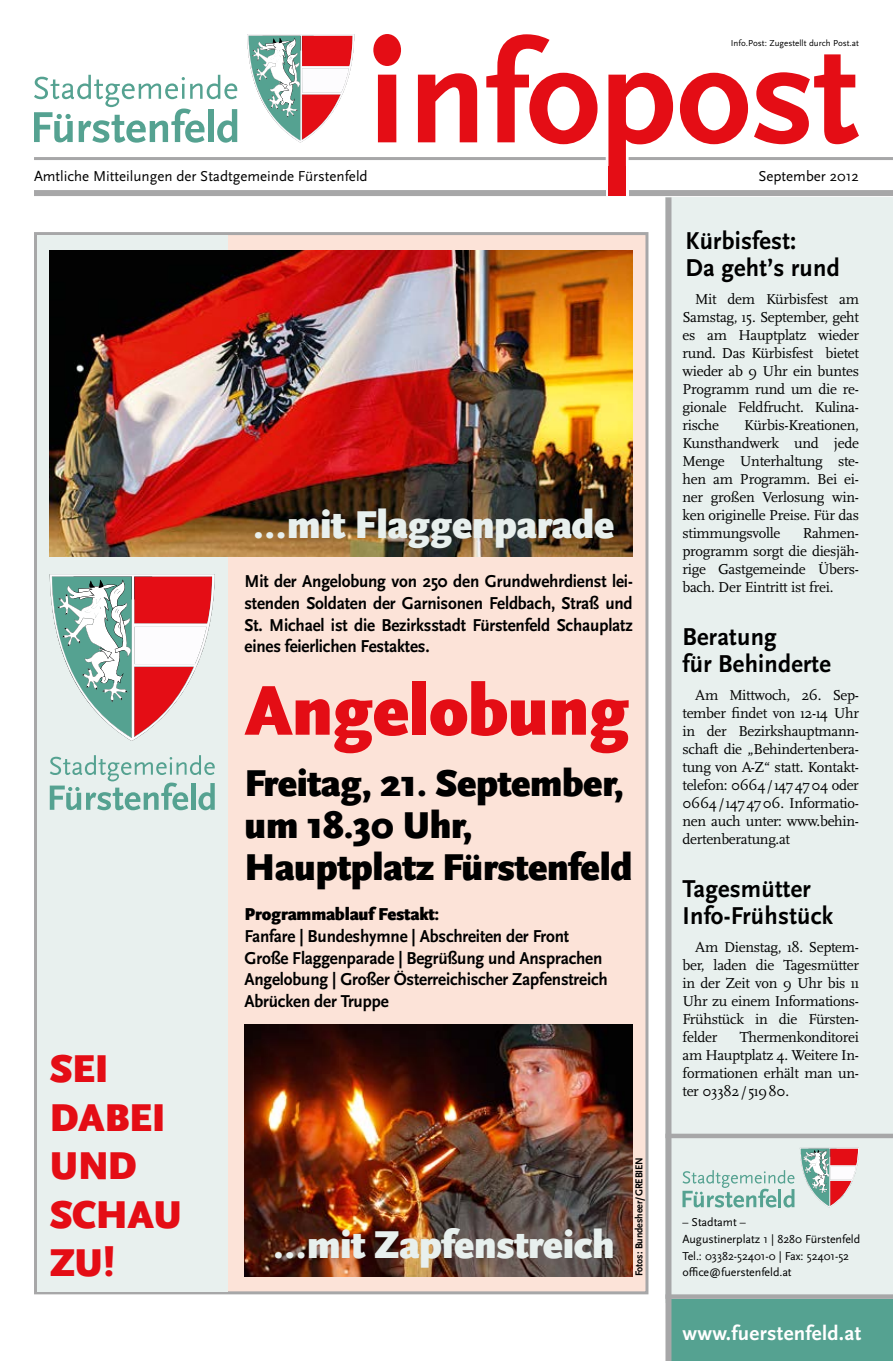
<style>
.page{position:relative;width:893px;height:1361px;background:#fff}
.page>*{position:absolute;margin:0;border:0;box-sizing:border-box;transform-origin:0 0}
.t1{font:900 73.5px "Scala Sans Pro";letter-spacing:-.01em;color:#e40d15;scale:.95 1}
.t2{font:900 40.5px "Scala Sans Pro";letter-spacing:-.01em;color:#e8f0ee;scale:.95 1}
.t3{font:900 40.5px/48.6px "Scala Sans Pro";letter-spacing:-.01em;color:#e40d15;scale:.95 1}
.t4{font:900 39px/42px "Scala Sans Pro";letter-spacing:-.01em;color:#000;scale:.95 1}
.t5{font:700 25.5px/27px "Scala Sans Pro";letter-spacing:.01em;color:#000;scale:.96 1}
.t6{font:700 21px "Scala Sans Pro";letter-spacing:.015em;color:#fff}
.t7{font:700 18px/21.6px "Scala Sans Pro";letter-spacing:-.01em;color:#000;text-align:justify;scale:.95 1}
.t8{font:900 18px "Scala Sans Pro";letter-spacing:-.01em;color:#000;scale:.95 1}
.t9{font:15px/18px "Scala OT";letter-spacing:-.02em;color:#000;text-align:justify}
.t10{font:15px "Scala Sans Pro";color:#000}
.t11{font:12px/16.8px "Scala Sans Pro";letter-spacing:-.005em;color:#000}
.t12{font:700 10.5px "Scala Sans Pro";letter-spacing:-.01em;color:#000;scale:.95 1}
.t13{font:9px "Scala Sans Pro";color:#000}
</style>
<div class="page">
<div style="left:34px;top:190px;width:859px;height:6px;background:#a7a7a8"></div>
<div style="left:606px;top:157px;width:23px;height:39px;background:#fdfcfe"></div>
<div style="left:665px;top:197px;width:228px;height:1105px;background:#e8f0ee"></div>
<div style="left:671px;top:1299px;width:222px;height:62px;background:#55a291"></div>
<hr style="left:34px;top:157px;width:572px;height:3px;background:#a7a7a8">
<div style="left:665px;top:197px;width:6px;height:1164px;background:#a7a7a8"></div>
<div style="left:665px;top:1294px;width:228px;height:5px;background:#a7a7a8"></div>
<div style="left:665px;top:1133px;width:228px;height:5px;background:#a7a7a8"></div>
<hr style="left:629px;top:157px;width:264px;height:3px;background:#a7a7a8">
<svg style="left:682px;top:1170px;width:112px;height:37px"></svg>
<svg style="left:800px;top:1147px;width:59px;height:60px"></svg>
<svg style="left:34px;top:75px;width:203px;height:68px"></svg>
<svg style="left:247px;top:34px;width:107px;height:109px"></svg>
<div style="left:378px;top:75px;width:18px;height:67px;background:#e40d15"></div>
<svg style="left:418px;top:73px;width:59px;height:69px"></svg>
<svg style="left:486px;top:34px;width:111px;height:110px"></svg>
<svg style="left:608px;top:73px;width:65px;height:94px"></svg>
<svg style="left:680px;top:73px;width:68px;height:71px"></svg>
<svg style="left:754px;top:54px;width:105px;height:90px"></svg>
<div style="left:373px;top:34px;width:28px;height:32px;background:#e40d15;border-radius:50%"></div>
<div style="left:608px;top:167px;width:18px;height:29px;background:#e40d15"></div>
<div style="left:34px;top:232px;width:614px;height:1062px;background:#fce3d8;border:3px solid #a7a7a8"></div>
<img style="left:244px;top:1024px;width:389px;height:252px">
<div style="left:37px;top:235px;width:190px;height:1056px;background:#e8f0ee"></div>
<img style="left:50px;top:250px;width:583px;height:306px">
<svg style="left:50px;top:755px;width:165px;height:55px"></svg>
<svg style="left:50px;top:574px;width:165px;height:167px"></svg>
<p class="t13" style="left:731px;top:38px;width:130px">Info.Post: Zugestellt durch Post.at</p>
<p class="t10" style="left:34px;top:167px;width:335px">Amtliche Mitteilungen der Stadtgemeinde Fürstenfeld</p>
<h2 class="t2" style="left:253px;top:500px;width:382px">...mit Flaggenparade</h2>
<p class="t7" style="left:244px;top:571px;width:410px">Mit der Angelobung von 250 den Grundwehrdienst lei&shy;stenden Soldaten der Garnisonen Feldbach, Straß und St. Michael ist die Bezirksstadt Fürstenfeld Schauplatz eines feierlichen Festaktes.</p>
<h1 class="t1" style="left:244px;top:666px;width:407px">Angelobung</h1>
<h3 class="t4" style="left:244px;top:762px;width:410px">Freitag, 21. September, um 18.30 Uhr,<br>Hauptplatz Fürstenfeld</h3>
<h2 class="t3" style="left:50px;top:1044px;width:141px">SEI<br>DABEI<br>UND<br>SCHAU<br>ZU!</h2>
<p class="t8" style="left:244px;top:904px;width:206px">Programmablauf Festakt:</p>
<p class="t7" style="left:244px;top:925px;width:384px;text-align:left">Fanfare | Bundeshymne | Abschreiten der Front Große Flaggenparade | Begrüßung und Ansprachen Angelobung | Großer Österreichischer Zapfenstreich Abrücken der Truppe</p>
<h2 class="t2" style="left:273px;top:1220px;width:361px">...mit Zapfenstreich</h2>
<p class="t12" style="left:633px;top:1276px;width:127px;rotate:-90deg">Fotos: Bundesheer/GREBIEN</p>
<p class="t10" style="left:758px;top:167px;width:102px">September 2012</p>
<h3 class="t5" style="left:685px;top:227px;width:162px">Kürbisfest:<br>Da geht’s rund</h3>
<p class="t9" style="left:682px;top:290px;width:178px;text-indent:13px">Mit dem Kürbisfest am Samstag, 15. September, geht es am Hauptplatz wieder rund. Das Kürbisfest bietet wieder ab 9 Uhr ein buntes Programm rund um die re&shy;gionale Feldfrucht. Kulina&shy;rische</p>
<p class="t9" style="left:682px;top:416px;width:178px;text-indent:62px">Kürbis-Kreationen, Kunsthandwerk und jede Menge Unterhaltung ste&shy;hen am Programm. Bei ei&shy;ner großen Verlosung win&shy;ken originelle Preise. Für das stimmungsvolle</p>
<p class="t9" style="left:682px;top:524px;width:178px;text-indent:120px">Rahmen&shy;programm sorgt die diesjäh&shy;rige Gastgemeinde Übers&shy;bach. Der Eintritt ist frei.</p>
<h3 class="t5" style="left:682px;top:623px;width:156px">Beratung<br>für Behinderte</h3>
<p class="t9" style="left:682px;top:686px;width:178px;text-indent:13px">Am Mittwoch, 26. Sep&shy;tember findet von 12-14 Uhr in der Bezirkshauptmann&shy;schaft die „Behindertenbera&shy;tung von A-Z“ statt. Kontakt&shy;telefon: 0664/1474704 oder 0664/1474706. Informatio&shy;nen auch unter: www.behin&shy;dertenberatung.at</p>
<h3 class="t5" style="left:682px;top:875px;width:159px">Tagesmütter<br>Info-Frühstück</h3>
<p class="t9" style="left:682px;top:938px;width:178px;text-indent:13px">Am Dienstag, 18. Septem&shy;ber, laden die Tagesmütter in der Zeit von 9 Uhr bis 11<br>Uhr zu einem Informations-Frühstück in die Fürsten&shy;felder</p>
<p class="t9" style="left:682px;top:1028px;width:178px;text-indent:57px">Thermenkonditorei am Hauptplatz 4. Weitere In&shy;formationen erhält man un&shy;ter 03382/51980.</p>
<p class="t11" style="left:682px;top:1213px;width:179px">– Stadtamt –<br>Augustinerplatz 1 | 8280 Fürstenfeld<br>Tel.: 03382-52401-0 | Fax: 52401-52 office@fuerstenfeld.at</p>
<h3 class="t6" style="left:682px;top:1320px;width:180px">www.fuerstenfeld.at</h3>
</div>
